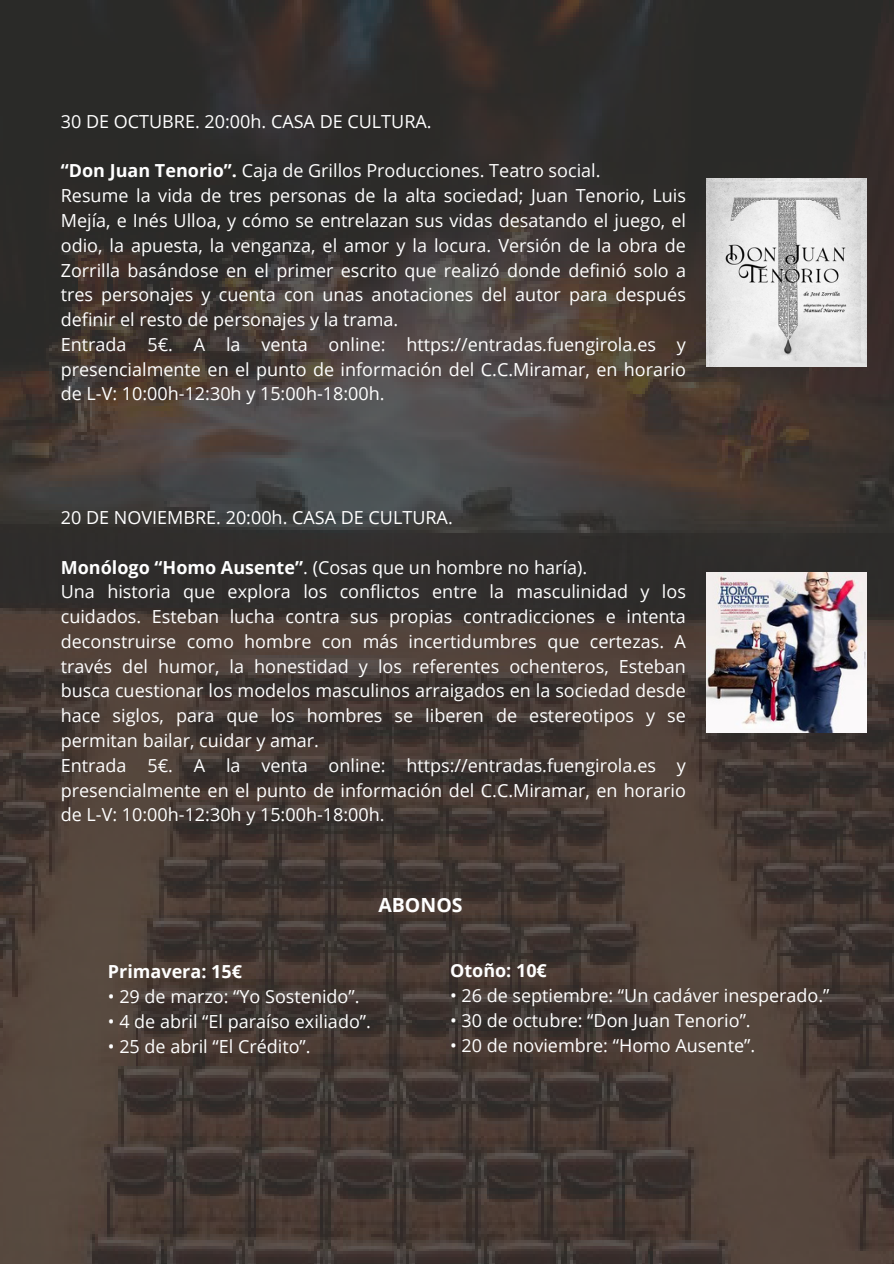
<style>
.page{position:relative;width:894px;height:1264px;background:#fff}
.page>*{position:absolute;margin:0;border:0;box-sizing:border-box;transform-origin:0 0}
.t1{font:700 19.5px "Open Sans";color:#fff}
.t2{font:18px/24.8px "Open Sans";color:#fff;text-align:justify}
.t3{font:700 18px "Open Sans";color:#fff}
.s1{font-weight:700}
</style>
<div class="page">
<img style="left:0;top:0;width:893px;height:1263px">
<img style="left:706px;top:572px;width:160px;height:160px">
<img style="left:706px;top:178px;width:160px;height:188px">
<p class="t2" style="left:61px;top:109px;width:372px">30 DE OCTUBRE. 20:00h. CASA DE CULTURA.</p>
<p class="t2" style="left:61px;top:158px;width:541px"><span class="s1">“Don Juan Tenorio”.</span> Caja de Grillos Producciones. Teatro social.</p>
<p class="t2" style="left:61px;top:183px;width:626px">Resume la vida de tres personas de la alta sociedad; Juan Tenorio, Luis Mejía, e Inés Ulloa, y cómo se entrelazan sus vidas desatando el juego, el odio, la apuesta, la venganza, el amor y la locura. Versión de la obra de Zorrilla basándose en el primer escrito que realizó donde definió solo a tres personajes y cuenta con unas anotaciones del autor para después definir el resto de personajes y la trama.</p>
<p class="t2" style="left:61px;top:331px;width:626px">Entrada 5€. A la venta online: https://entradas.fuengirola.es y presencialmente en el punto de información del C.C.Miramar, en horario de L-V: 10:00h-12:30h y 15:00h-18:00h.</p>
<p class="t2" style="left:61px;top:505px;width:393px">20 DE NOVIEMBRE. 20:00h. CASA DE CULTURA.</p>
<p class="t2" style="left:61px;top:554px;width:527px"><span class="s1">Monólogo “Homo Ausente”</span>. (Cosas que un hombre no haría).</p>
<h1 class="t2" style="left:61px;top:579px;width:626px">Una historia que explora los conflictos entre la masculinidad y los cuidados. Esteban lucha contra sus propias contradicciones e intenta deconstruirse como hombre con más incertidumbres que certezas. A través del humor, la honestidad y los referentes ochenteros, Esteban busca cuestionar los modelos masculinos arraigados en la sociedad desde hace siglos, para que los hombres se liberen de estereotipos y se permitan bailar, cuidar y amar.</h1>
<p class="t2" style="left:61px;top:752px;width:626px">Entrada 5€. A la venta online: https://entradas.fuengirola.es y presencialmente en el punto de información del C.C.Miramar, en horario de L-V: 10:00h-12:30h y 15:00h-18:00h.</p>
<p class="t1" style="left:378px;top:890px;width:86px">ABONOS</p>
<p class="t3" style="left:108px;top:959px;width:135px">Primavera: 15€</p>
<p class="t2" style="left:108px;top:983px;width:253px">• 29 de marzo: “Yo Sostenido”.</p>
<p class="t2" style="left:108px;top:1008px;width:264px">• 4 de abril “El paraíso exiliado”.</p>
<p class="t2" style="left:108px;top:1033px;width:204px">• 25 de abril “El Crédito”.</p>
<p class="t3" style="left:450px;top:958px;width:98px">Otoño: 10€</p>
<p class="t2" style="left:450px;top:982px;width:381px">• 26 de septiembre: “Un cadáver inesperado.”</p>
<p class="t2" style="left:450px;top:1007px;width:302px">• 30 de octubre: “Don Juan Tenorio”.</p>
<p class="t2" style="left:450px;top:1032px;width:306px">• 20 de noviembre: “Homo Ausente”.</p>
</div>
